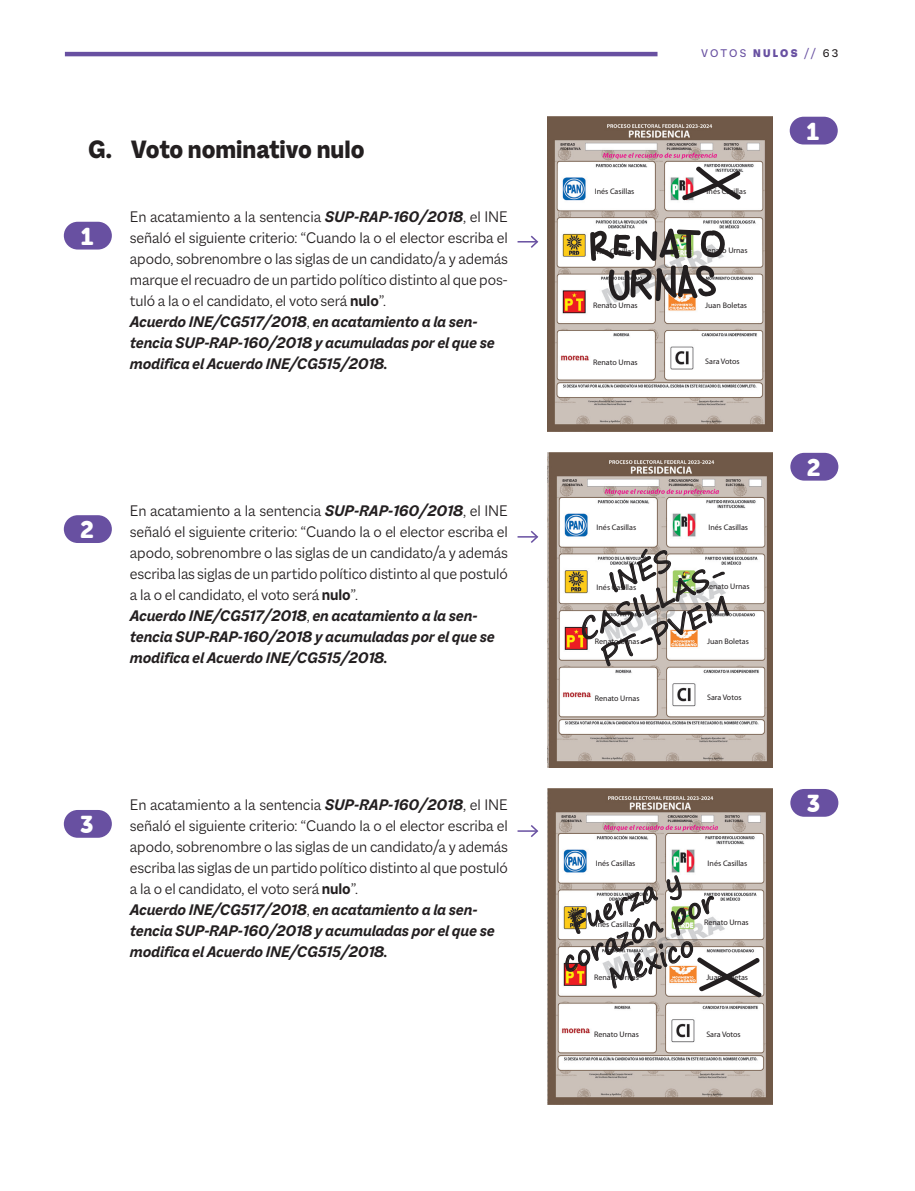
<style>
.page{position:relative;width:915px;height:1191px;background:#fff}
.page>*{position:absolute;margin:0;border:0;box-sizing:border-box;transform-origin:0 0}
.t1{font:27px/32.4px "Segoe Print";color:#231f20;text-align:center}
.t2{font:800 27px "Macklin Sans";color:#231f20}
.letra_instructivo{font:24px "Museo Sans Rounded 900";color:#fff}
.Justificacion_votos{font:300 16.5px/21px "Macklin Sans";letter-spacing:-.01em;color:#231f20;text-align:justify}
.Justificacion_votos-2{font:italic 700 16.5px/21px "Macklin Sans";letter-spacing:-.015em;color:#231f20}
.t3{font:12px "Macklin Sans";letter-spacing:.17em;color:#6850a1}
.t4{font:7.95px "Myriad Pro";color:#231f20}
.s1{font-weight:700;font-style:italic}
.s2{font-weight:700}
.s3{font-weight:300;font-style:normal}
.s4{font-weight:900}
.s5{color:#231f20}
</style>
<div class="page">
<hr style="left:65px;top:52px;width:592px;height:4px;background:#6850a1">
<img style="left:547px;top:117px;width:224px;height:315px">
<svg style="left:680px;top:165px;width:61px;height:36px"></svg>
<svg style="left:590px;top:228px;width:134px;height:74px"></svg>
<img style="left:547px;top:789px;width:225px;height:315px">
<svg style="left:564px;top:861px;width:198px;height:137px"></svg>
<div style="left:789px;top:117px;width:48px;height:27px;background:#6850a1;border-radius:14px"></div>
<div style="left:64px;top:222px;width:48px;height:27px;background:#6850a1;border-radius:14px"></div>
<div style="left:64px;top:515px;width:48px;height:28px;background:#6850a1;border-radius:14px"></div>
<div style="left:64px;top:810px;width:48px;height:27px;background:#6850a1;border-radius:14px"></div>
<div style="left:790px;top:453px;width:48px;height:27px;background:#6850a1;border-radius:14px"></div>
<img style="left:547px;top:453px;width:224px;height:315px">
<svg style="left:580px;top:547px;width:150px;height:120px"></svg>
<div style="left:790px;top:789px;width:48px;height:27px;background:#6850a1;border-radius:14px"></div>
<hr style="left:517px;top:830px;width:20px;height:2px;background:#6850a1">
<svg style="left:529px;top:825px;width:10px;height:12px"></svg>
<svg style="left:517px;top:530px;width:22px;height:13px"></svg>
<svg style="left:517px;top:235px;width:22px;height:13px"></svg>
<h2 class="t2" style="left:88px;top:133px;width:277px">G. Voto nominativo nulo</h2>
<p class="letra_instructivo" style="left:81px;top:223px;width:14px">1</p>
<p class="Justificacion_votos" style="left:130px;top:206px;width:379px">En acatamiento a la sentencia <span class="s1">SUP-RAP-160/2018</span>, el INE señaló el siguiente criterio: “Cuando la o el elector escriba el apodo, sobrenombre o las siglas de un candidato/a y además marque el recuadro de un partido político distinto al que pos&shy;tuló a la o el candidato, el voto será <span class="s2">nulo</span>”.</p>
<p class="Justificacion_votos-2" style="left:130px;top:311px;width:366px">Acuerdo INE/CG517/2018<span class="s3">,</span> en acatamiento a la sen&shy;tencia SUP-RAP-160/2018 y acumuladas por el que se modifica el Acuerdo INE/CG515/2018.</p>
<p class="letra_instructivo" style="left:80px;top:516px;width:15px">2</p>
<p class="Justificacion_votos" style="left:130px;top:500px;width:379px">En acatamiento a la sentencia <span class="s1">SUP-RAP-160/2018</span>, el INE señaló el siguiente criterio: “Cuando la o el elector escriba el apodo, sobrenombre o las siglas de un candidato/a y además escriba las siglas de un partido político distinto al que postuló a la o el candidato, el voto será <span class="s2">nulo</span>”.</p>
<p class="Justificacion_votos-2" style="left:130px;top:605px;width:366px">Acuerdo INE/CG517/2018<span class="s3">,</span> en acatamiento a la sen&shy;tencia SUP-RAP-160/2018 y acumuladas por el que se modifica el Acuerdo INE/CG515/2018.</p>
<p class="letra_instructivo" style="left:80px;top:811px;width:15px">3</p>
<p class="Justificacion_votos" style="left:130px;top:794px;width:379px">En acatamiento a la sentencia <span class="s1">SUP-RAP-160/2018</span>, el INE señaló el siguiente criterio: “Cuando la o el elector escriba el apodo, sobrenombre o las siglas de un candidato/a y además escriba las siglas de un partido político distinto al que postuló a la o el candidato, el voto será <span class="s2">nulo</span>”.</p>
<p class="Justificacion_votos-2" style="left:130px;top:899px;width:366px">Acuerdo INE/CG517/2018<span class="s3">,</span> en acatamiento a la sen&shy;tencia SUP-RAP-160/2018 y acumuladas por el que se modifica el Acuerdo INE/CG515/2018.</p>
<p class="t3" style="left:701px;top:47px;width:139px">VOTOS <span class="s4">NULOS</span> // <span class="s5">63</span></p>
<p class="t4" style="left:594px;top:186px;width:41px">Inés Casillas</p>
<p class="t4" style="left:706px;top:186px;width:41px">Inés Casillas</p>
<p class="t4" style="left:594px;top:247px;width:41px">Inés Casillas</p>
<p class="t4" style="left:702px;top:245px;width:46px">Renato Urnas</p>
<p class="t4" style="left:593px;top:300px;width:46px">Renato Urnas</p>
<p class="t4" style="left:705px;top:300px;width:43px">Juan Boletas</p>
<p class="t4" style="left:593px;top:357px;width:46px">Renato Urnas</p>
<p class="t4" style="left:705px;top:357px;width:36px">Sara Votos</p>
<p class="t4" style="left:596px;top:522px;width:41px">Inés Casillas</p>
<p class="t4" style="left:708px;top:522px;width:41px">Inés Casillas</p>
<p class="t1" style="left:561px;top:586px;width:154px;rotate:-23deg">INÉS<br>CASILLAS-<br>PT-PVEM</p>
<p class="t4" style="left:704px;top:581px;width:46px">Renato Urnas</p>
<p class="t4" style="left:596px;top:583px;width:41px">Inés Casillas</p>
<p class="t4" style="left:706px;top:636px;width:43px">Juan Boletas</p>
<p class="t4" style="left:594px;top:636px;width:46px">Renato Urnas</p>
<p class="t4" style="left:594px;top:693px;width:46px">Renato Urnas</p>
<p class="t4" style="left:595px;top:858px;width:41px">Inés Casillas</p>
<p class="t4" style="left:706px;top:693px;width:36px">Sara Votos</p>
<p class="t4" style="left:707px;top:858px;width:41px">Inés Casillas</p>
<p class="t1" style="left:544px;top:918px;width:164px;rotate:-23deg">Fuerza y corazón por<br>México</p>
<p class="t4" style="left:703px;top:917px;width:46px">Renato Urnas</p>
<p class="t4" style="left:595px;top:919px;width:41px">Inés Casillas</p>
<p class="t4" style="left:706px;top:972px;width:43px">Juan Boletas</p>
<p class="t4" style="left:594px;top:972px;width:46px">Renato Urnas</p>
<p class="t4" style="left:594px;top:1029px;width:46px">Renato Urnas</p>
<p class="t4" style="left:706px;top:1029px;width:36px">Sara Votos</p>
<p class="letra_instructivo" style="left:806px;top:118px;width:14px">1</p>
<p class="letra_instructivo" style="left:806px;top:454px;width:15px">2</p>
<p class="letra_instructivo" style="left:806px;top:790px;width:15px">3</p>
</div>
